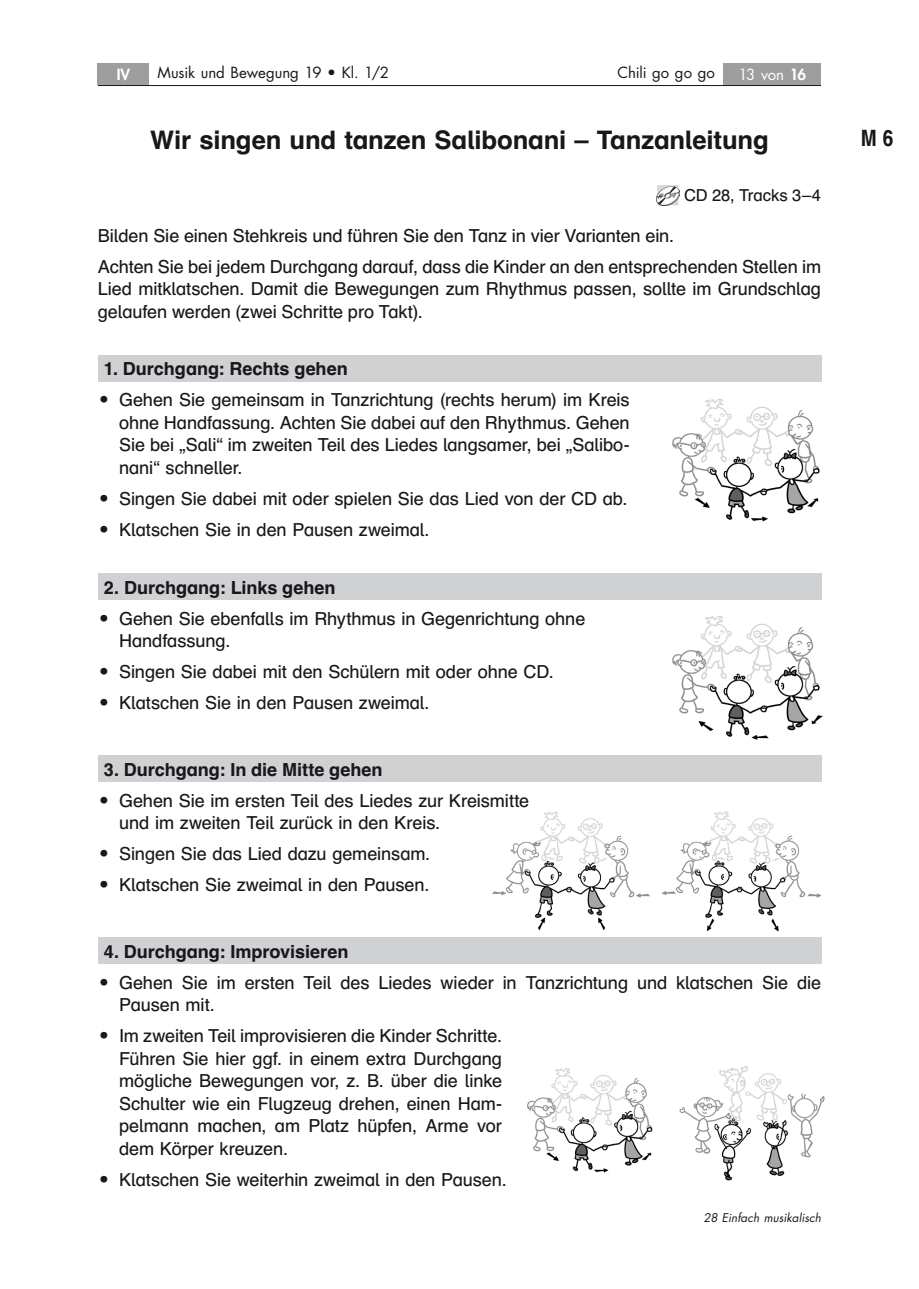
<style>
.page{position:relative;width:919px;height:1289px;background:#fff}
.page>*{position:absolute;margin:0;border:0;box-sizing:border-box;transform-origin:0 0}
.t1{font:700 25.5px "Schulbuch Nord";letter-spacing:-.005em;color:#1a171c}
.t2{font:700 22.5px "Schulbuch Nord";color:#1a171c;scale:.85 1}
.t3{font:18px/22.5px "Schulbuch Nord";letter-spacing:-.005em;color:#1a171c}
.t4{font:700 18px "Schulbuch Nord";letter-spacing:-.005em;color:#1a171c}
.t5{font:16.5px "Schulbuch Nord";letter-spacing:-.005em;color:#1a171c}
.t6{font:15px "Futura";letter-spacing:-.005em;color:#1a171c}
.t7{font:15px "Futura";color:#fff}
.t8{font:800 15px "Futura";color:#fff}
.t9{font:italic 11.7px "Futura";color:#1a171c}
.s1{font-weight:800}
.s2{font-family:"Futura";font-weight:700}
</style>
<div class="page">
<div style="left:98px;top:64px;width:51px;height:21px;background:#9d9ea0"></div>
<div style="left:723px;top:64px;width:98px;height:21px;background:#9d9ea0"></div>
<hr style="left:98px;top:85px;width:723px;height:1px;background:#1a171c">
<img style="left:492px;top:811px;width:158px;height:120px">
<img style="left:661px;top:811px;width:161px;height:121px">
<img style="left:656px;top:185px;width:23px;height:21px">
<div style="left:98px;top:354px;width:723px;height:27px;background:#d0d1d2"></div>
<div style="left:98px;top:573px;width:723px;height:26px;background:#d0d1d2"></div>
<div style="left:98px;top:755px;width:723px;height:26px;background:#d0d1d2"></div>
<div style="left:98px;top:936px;width:723px;height:27px;background:#d0d1d2"></div>
<img style="left:672px;top:399px;width:148px;height:123px">
<img style="left:672px;top:616px;width:151px;height:124px">
<img style="left:527px;top:1068px;width:126px;height:105px">
<img style="left:679px;top:1066px;width:146px;height:115px">
<p class="t8" style="left:117px;top:65px;width:15px">IV</p>
<p class="t6" style="left:157px;top:62px;width:233px">Musik und Bewegung 19 • Kl. 1/2</p>
<p class="t6" style="left:617px;top:62px;width:99px">Chili go go go</p>
<p class="t7" style="left:738px;top:65px;width:69px">13 von <span class="s1">16</span></p>
<h1 class="t1" style="left:150px;top:123px;width:620px">Wir singen und tanzen Salibonani – Tanzanleitung</h1>
<p class="t2" style="left:860px;top:124px;width:40px">M 6</p>
<p class="t5" style="left:684px;top:185px;width:139px">CD 28, Tracks 3–4</p>
<p class="t3" style="left:98px;top:219px;width:724px;line-height:31px">Bilden Sie einen Stehkreis und führen Sie den Tanz in vier Varianten ein.<br>Achten Sie bei jedem Durchgang darauf, dass die Kinder an den entsprechenden Stellen im</p>
<p class="t3" style="left:98px;top:277px;width:724px">Lied mitklatschen. Damit die Bewegungen zum Rhythmus passen, sollte im Grundschlag gelaufen werden (zwei Schritte pro Takt).</p>
<p class="t4" style="left:104px;top:357px;width:245px">1. Durchgang: Rechts gehen</p>
<p class="t3" style="left:119px;top:388px;width:512px;text-align:justify;text-indent:-21px"><span class="s2">•</span> Gehen Sie gemeinsam in Tanzrichtung (rechts herum) im Kreis ohne Handfassung. Achten Sie dabei auf den Rhythmus. Gehen Sie bei „Sali“ im zweiten Teil des Liedes langsamer, bei „Salibo&shy;nani“ schneller.</p>
<p class="t3" style="left:98px;top:486px;width:531px"><span class="s2">•</span> Singen Sie dabei mit oder spielen Sie das Lied von der CD ab.</p>
<p class="t3" style="left:98px;top:517px;width:333px"><span class="s2">•</span> Klatschen Sie in den Pausen zweimal.</p>
<p class="t4" style="left:104px;top:576px;width:233px">2. Durchgang: Links gehen</p>
<p class="t3" style="left:119px;top:606px;width:467px;text-indent:-21px"><span class="s2">•</span> Gehen Sie ebenfalls im Rhythmus in Gegenrichtung ohne<br>Handfassung.</p>
<p class="t3" style="left:98px;top:660px;width:457px"><span class="s2">•</span> Singen Sie dabei mit den Schülern mit oder ohne CD.</p>
<p class="t3" style="left:98px;top:691px;width:333px"><span class="s2">•</span> Klatschen Sie in den Pausen zweimal.</p>
<p class="t4" style="left:104px;top:757px;width:280px">3. Durchgang: In die Mitte gehen</p>
<p class="t3" style="left:119px;top:788px;width:411px;text-indent:-21px"><span class="s2">•</span> Gehen Sie im ersten Teil des Liedes zur Kreismitte und im zweiten Teil zurück in den Kreis.</p>
<p class="t3" style="left:98px;top:842px;width:334px"><span class="s2">•</span> Singen Sie das Lied dazu gemeinsam.</p>
<p class="t3" style="left:98px;top:873px;width:333px"><span class="s2">•</span> Klatschen Sie zweimal in den Pausen.</p>
<p class="t4" style="left:104px;top:939px;width:246px">4. Durchgang: Improvisieren</p>
<p class="t3" style="left:119px;top:970px;width:703px;text-indent:-21px"><span class="s2">•</span> Gehen Sie im ersten Teil des Liedes wieder in Tanzrichtung und klatschen Sie die<br>Pausen mit.</p>
<p class="t3" style="left:119px;top:1023px;width:384px;text-align:justify;text-indent:-21px"><span class="s2">•</span> Im zweiten Teil improvisieren die Kinder Schritte.<br>Führen Sie hier ggf. in einem extra Durchgang mögliche Bewegungen vor, z. B. über die linke Schulter wie ein Flugzeug drehen, einen Ham&shy;pelmann machen, am Platz hüpfen, Arme vor dem Körper kreuzen.</p>
<p class="t3" style="left:98px;top:1167px;width:410px"><span class="s2">•</span> Klatschen Sie weiterhin zweimal in den Pausen.</p>
<p class="t9" style="left:703px;top:1209px;width:119px">28 Einfach musikalisch</p>
</div>
